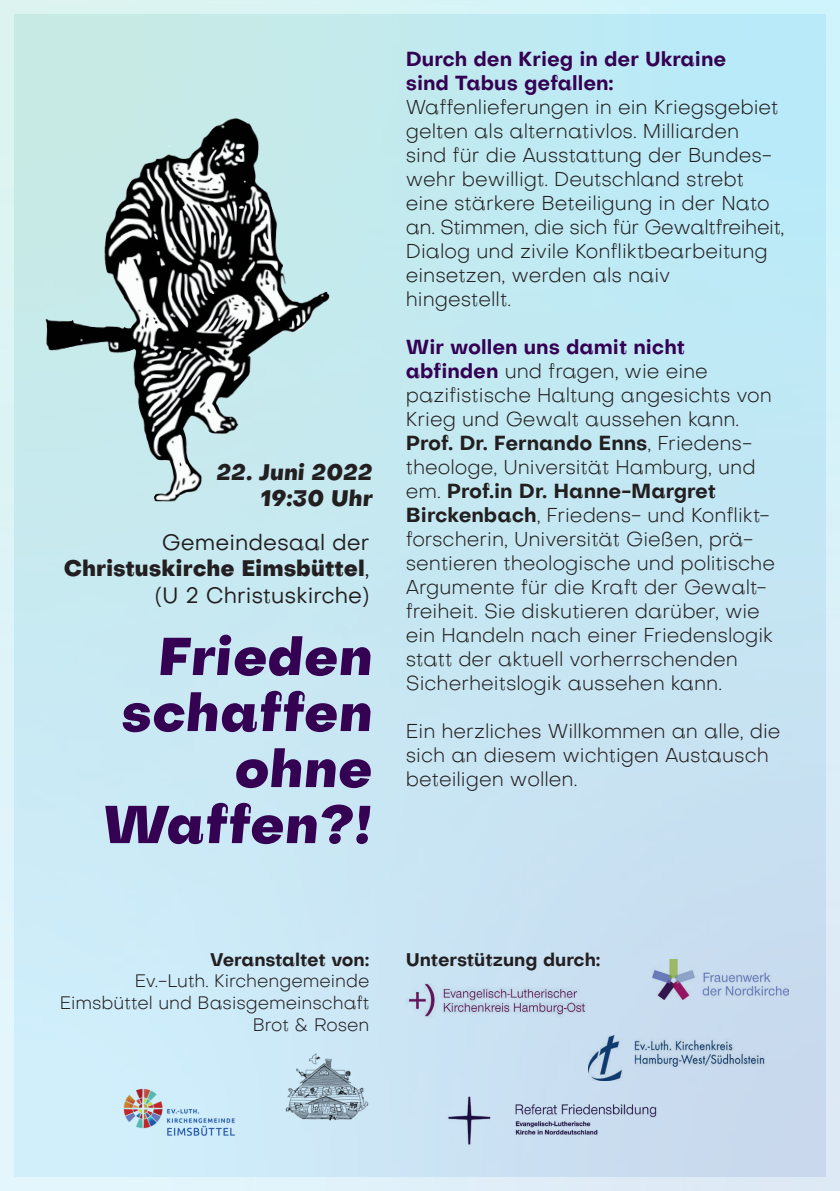
<style>
.page{position:relative;width:840px;height:1191px;background:#fff}
.page>*{position:absolute;margin:0;border:0;box-sizing:border-box;transform-origin:0 0}
.t1{font:italic 800 52px/56px "Subjectivity";color:#350153;text-align:right}
.t2{font:22px/26.4px "Subjectivity";color:#231f20;text-align:right}
.t3{font:italic 800 22px/26.4px "Subjectivity";color:#231f20;text-align:right}
.t4{font:300 20px/24px "Subjectivity";color:#231f20}
.t5{font:700 20px/24px "Subjectivity";color:#350153}
.t6{font:300 18px/21.6px "Subjectivity";color:#231f20;text-align:right}
.t7{font:700 18px "Subjectivity";color:#231f20}
.t8{font:700 18px "Subjectivity";letter-spacing:-.02em;color:#231f20}
.s1{font-weight:800}
.s2{font-weight:700;color:#350153}
.s3{font-weight:700}
</style>
<div class="page">
<img style="left:15px;top:15px;width:809px;height:1161px">
<img style="left:15px;top:59px;width:385px;height:457px">
<img style="left:588px;top:1035px;width:179px;height:45px">
<img style="left:405px;top:979px;width:183px;height:41px">
<img style="left:284px;top:1052px;width:85px;height:68px">
<img style="left:109px;top:1074px;width:140px;height:75px">
<img style="left:435px;top:1093px;width:225px;height:61px">
<img style="left:652px;top:959px;width:136px;height:40px">
<div style="left:0;top:0;width:839px;height:1191px;border:14px solid #fff"></div>
<p class="t3" style="left:217px;top:458px;width:157px">22. Juni 2022<br>19:30 Uhr</p>
<p class="t2" style="left:64px;top:528px;width:307px">Gemeindesaal der<br><span class="s1">Christuskirche Eimsbüttel</span>, (U 2 Christuskirche)</p>
<h1 class="t1" style="left:102px;top:627px;width:271px">Frieden schaffen ohne<br>Waffen?!</h1>
<p class="t5" style="left:405px;top:46px;width:322px">Durch den Krieg in der Ukraine sind Tabus gefallen:</p>
<p class="t4" style="left:405px;top:95px;width:380px">Waffenlieferungen in ein Kriegsgebiet gelten als alternativlos. Milliarden sind für die Ausstattung der Bundes&shy;wehr bewilligt. Deutschland strebt eine stärkere Beteiligung in der Nato an. Stimmen, die sich für Gewaltfreiheit, Dialog und zivile Konfliktbearbeitung einsetzen, werden als naiv<br>hingestellt.</p>
<p class="t4" style="left:405px;top:335px;width:370px"><span class="s2">Wir wollen uns damit nicht abfinden</span> und fragen, wie eine pazifistische Haltung angesichts von Krieg und Gewalt aussehen kann.<br><span class="s3">Prof. Dr. Fernando Enns</span>, Friedens&shy;theologe, Universität Hamburg, und em. <span class="s3">Prof.in Dr. Hanne-Margret Birckenbach</span>, Friedens- und Konflikt&shy;forscherin, Universität Gießen, prä&shy;sentieren theologische und politische Argumente für die Kraft der Gewalt&shy;freiheit. Sie diskutieren darüber, wie ein Handeln nach einer Friedenslogik statt der aktuell vorherrschenden Sicherheitslogik aussehen kann.</p>
<p class="t4" style="left:405px;top:719px;width:376px">Ein herzliches Willkommen an alle, die sich an diesem wichtigen Austausch beteiligen wollen.</p>
<p class="t8" style="left:210px;top:946px;width:161px">Veranstaltet von:</p>
<p class="t6" style="left:60px;top:970px;width:311px">Ev.-Luth. Kirchengemeinde<br>Eimsbüttel und Basisgemeinschaft<br>Brot &amp; Rosen</p>
<p class="t7" style="left:405px;top:946px;width:196px">Unterstützung durch:</p>
</div>
